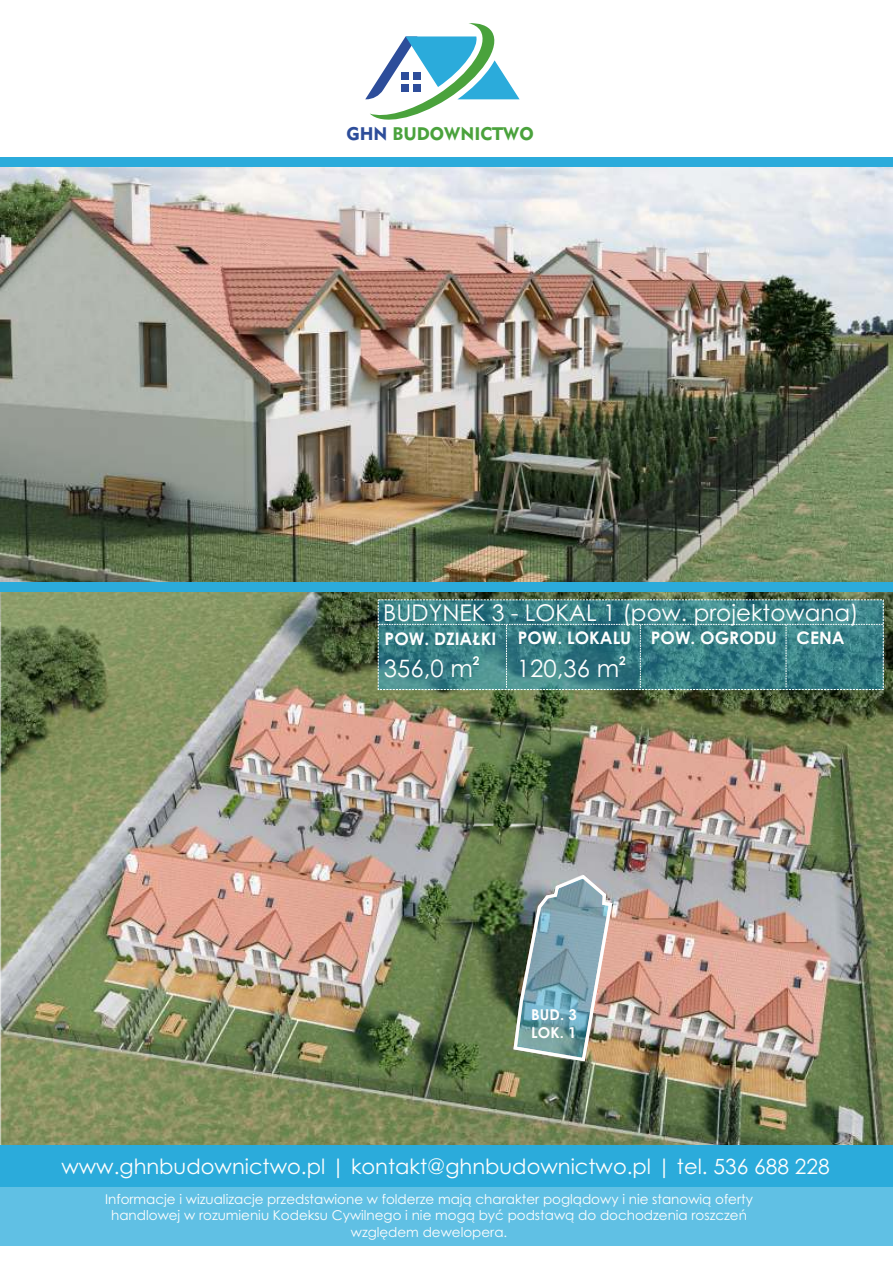
<style>
.page{position:relative;width:893px;height:1263px;background:#fff}
.page>*{position:absolute;margin:0;border:0;box-sizing:border-box;transform-origin:0 0}
.t1{font:24px "Century Gothic";color:#fefefe}
.t2{font:23.1px "Century Gothic";color:#fefefe}
.t3{font:21px "Century Gothic";color:#fefefe}
.t4{font:18px "Geometric 415 BT Black A";color:#4aa23c}
.t5{font:700 17.25px "Century Gothic";color:#fefefe}
.t6{font:700 15px/18.1px "Century Gothic";color:#fefefe}
.t7{font:13.5px/16px "Century Gothic";color:#fefefe;text-align:center}
.t8{font:700 12px "Century Gothic";color:#fefefe}
.s1{color:#2d4d9a}
</style>
<div class="page">
<img style="left:0;top:166px;width:893px;height:456px">
<img style="left:1px;top:592px;width:892px;height:553px">
<svg style="left:365px;top:23px;width:155px;height:97px"></svg>
<div style="left:0;top:157px;width:892px;height:9px;background:#2babdb"></div>
<div style="left:0;top:583px;width:893px;height:9px;background:#2babdb"></div>
<div style="left:378px;top:600px;width:505px;height:89px;background:#2babdb;opacity:.5"></div>
<div style="left:378px;top:599px;width:506px;height:91px;border:1px dashed #fefefe"></div>
<svg style="left:379px;top:624px;width:505px;height:64px"></svg>
<div style="left:0;top:1187px;width:893px;height:58px;background:#60c0e4"></div>
<div style="left:0;top:1145px;width:893px;height:42px;background:#2babdb"></div>
<img style="left:512px;top:873px;width:102px;height:190px">
<h3 class="t4" style="left:346px;top:126px;width:189px"><span class="s1">GHN</span> BUDOWNICTWO</h3>
<h2 class="t2" style="left:383px;top:603px;width:477px">BUDYNEK 3 - LOKAL 1 (pow. projektowana)</h2>
<p class="t5" style="left:385px;top:631px;width:461px">POW. DZIAŁKI POW. LOKALU POW. OGRODU CENA</p>
<p class="t8" style="left:473px;top:656px;width:8px">2</p>
<h1 class="t1" style="left:384px;top:659px;width:90px">356,0 m</h1>
<p class="t8" style="left:619px;top:656px;width:8px">2</p>
<h1 class="t1" style="left:517px;top:659px;width:104px">120,36 m</h1>
<p class="t6" style="left:531px;top:1007px;width:47px">BUD. 3<br>LOK. 1</p>
<h3 class="t3" style="left:61px;top:1158px;width:770px">www.ghnbudownictwo.pl | kontakt@ghnbudownictwo.pl | tel. 536 688 228</h3>
<p class="t7" style="left:105px;top:1193px;width:649px">Informacje i wizualizacje przedstawione w folderze mają charakter poglądowy i nie stanowią oferty handlowej w rozumieniu Kodeksu Cywilnego i nie mogą być podstawą do dochodzenia roszczeń względem dewelopera.</p>
</div>
